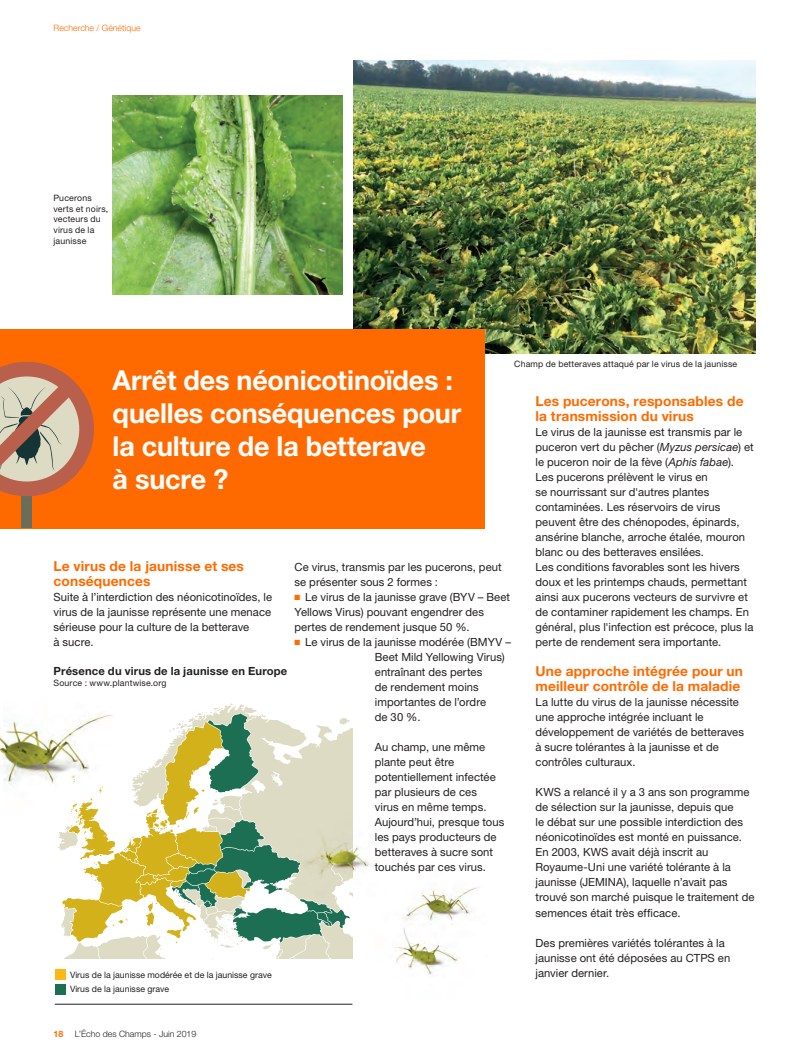
<style>
.page{position:relative;width:796px;height:1060px;background:#fff}
.page>*{position:absolute;margin:0;border:0;box-sizing:border-box;transform-origin:0 0}
.t1{font:700 27.5px/33px "Helvetica Neue LT Std";letter-spacing:-.005em;color:#fff}
.t2{font:700 13.75px/15px "Helvetica Neue LT Std";letter-spacing:.01em;color:#ff6a00}
.t3{font:11.25px/15px "Helvetica Neue LT Std";letter-spacing:.005em;color:#231f20}
.t4{font:700 11.25px "Helvetica Neue LT Std";letter-spacing:.015em;color:#231f20}
.t5{font:8.75px/10.6px "Helvetica Neue LT Std";letter-spacing:.015em;color:#231f20}
.t6{font:300 8.75px "Helvetica Neue LT Std";color:#231f20}
.t7{font:300 8.75px "Helvetica Neue LT Std";color:#ff6a00}
.t8{font:700 8.75px "Helvetica Neue LT Std";color:#ff6a00}
.s1{font-style:italic}
.s2{color:#ff6a00}
</style>
<div class="page">
<img style="left:113px;top:95px;width:230px;height:199px">
<img style="left:354px;top:61px;width:401px;height:292px">
<hr style="left:55px;top:1003px;width:297px;height:1px;background:#231f20">
<div style="left:55px;top:969px;width:10px;height:10px;background:#fcb814"></div>
<div style="left:55px;top:983px;width:10px;height:10px;background:#1d6f54"></div>
<svg style="left:58px;top:703px;width:294px;height:255px"></svg>
<img style="left:396px;top:948px;width:63px;height:27px">
<img style="left:296px;top:786px;width:73px;height:111px">
<img style="left:369px;top:863px;width:111px;height:85px">
<div style="left:0;top:329px;width:485px;height:199px;background:#ff6a00"></div>
<div style="left:22px;top:467px;width:10px;height:61px;background:#6a6d5a"></div>
<svg style="left:0;top:361px;width:94px;height:141px"></svg>
<img style="left:0;top:703px;width:155px;height:138px">
<p class="t7" style="left:54px;top:22px;width:89px">Recherche / Génétique</p>
<p class="t5" style="left:54px;top:192px;width:56px">Pucerons verts et noirs, vecteurs du virus de la jaunisse</p>
<p class="t5" style="left:514px;top:358px;width:225px">Champ de betteraves attaqué par le virus de la jaunisse</p>
<h1 class="t1" style="left:113px;top:362px;width:350px">Arrêt des néonicotinoïdes : quelles conséquences pour la culture de la betterave<br>à sucre ?</h1>
<p class="t2" style="left:535px;top:393px;width:210px">Les pucerons, responsables de la transmission du virus</p>
<p class="t3" style="left:535px;top:424px;width:220px">Le virus de la jaunisse est transmis par le puceron vert du pêcher (<span class="s1">Myzus persicae</span>) et le puceron noir de la fève (<span class="s1">Aphis fabae</span>).<br>Les pucerons prélèvent le virus en<br>se nourrissant sur d'autres plantes contaminées. Les réservoirs de virus peuvent être des chénopodes, épinards, ansérine blanche, arroche étalée, mouron blanc ou des betteraves ensilées.<br>Les conditions favorables sont les hivers doux et les printemps chauds, permettant ainsi aux pucerons vecteurs de survivre et de contaminer rapidement les champs. En général, plus l'infection est précoce, plus la perte de rendement sera importante.</p>
<p class="t2" style="left:535px;top:663px;width:209px">Une approche intégrée pour un meilleur contrôle de la maladie</p>
<p class="t3" style="left:535px;top:694px;width:210px">La lutte du virus de la jaunisse nécessite une approche intégrée incluant le développement de variétés de betteraves à sucre tolérantes à la jaunisse et de contrôles culturaux.</p>
<p class="t3" style="left:535px;top:784px;width:220px">KWS a relancé il y a 3 ans son programme de sélection sur la jaunisse, depuis que<br>le débat sur une possible interdiction des néonicotinoïdes est monté en puissance.<br>En 2003, KWS avait déjà inscrit au Royaume-Uni une variété tolérante à la jaunisse (JEMINA), laquelle n’avait pas trouvé son marché puisque le traitement de semences était très efficace.</p>
<p class="t3" style="left:535px;top:934px;width:196px">Des premières variétés tolérantes à la jaunisse ont été déposées au CTPS en janvier dernier.</p>
<p class="t2" style="left:54px;top:558px;width:192px">Le virus de la jaunisse et ses conséquences</p>
<p class="t3" style="left:54px;top:589px;width:220px">Suite à l’interdiction des néonicotinoïdes, le virus de la jaunisse représente une menace sérieuse pour la culture de la betterave<br>à sucre.</p>
<p class="t3" style="left:295px;top:559px;width:209px">Ce virus, transmis par les pucerons, peut se présenter sous 2 formes :</p>
<p class="t3" style="left:295px;top:589px;width:217px"><span class="s2">■</span> Le virus de la jaunisse grave (BYV – Beet<br>Yellows Virus) pouvant engendrer des pertes de rendement jusque 50 %.</p>
<p class="t3" style="left:375px;top:634px;width:138px;text-indent:-80px"><span class="s2">■</span> Le virus de la jaunisse modérée (BMYV –<br>Beet Mild Yellowing Virus) entraînant des pertes<br>de rendement moins importantes de l’ordre<br>de 30 %.</p>
<p class="t3" style="left:375px;top:739px;width:131px">Au champ, une même plante peut être potentiellement infectée par plusieurs de ces<br>virus en même temps.<br>Aujourd’hui, presque tous les pays producteurs de betteraves à sucre sont touchés par ces virus.</p>
<p class="t4" style="left:54px;top:664px;width:235px">Présence du virus de la jaunisse en Europe</p>
<p class="t5" style="left:54px;top:677px;width:114px">Source : www.plantwise.org</p>
<p class="t5" style="left:70px;top:966px;width:203px;line-height:14.1px">Virus de la jaunisse modérée et de la jaunisse grave<br>Virus de la jaunisse grave</p>
<p class="t8" style="left:54px;top:1027px;width:11px">18</p>
<p class="t6" style="left:75px;top:1027px;width:123px">L’Écho des Champs - Juin 2019</p>
</div>
